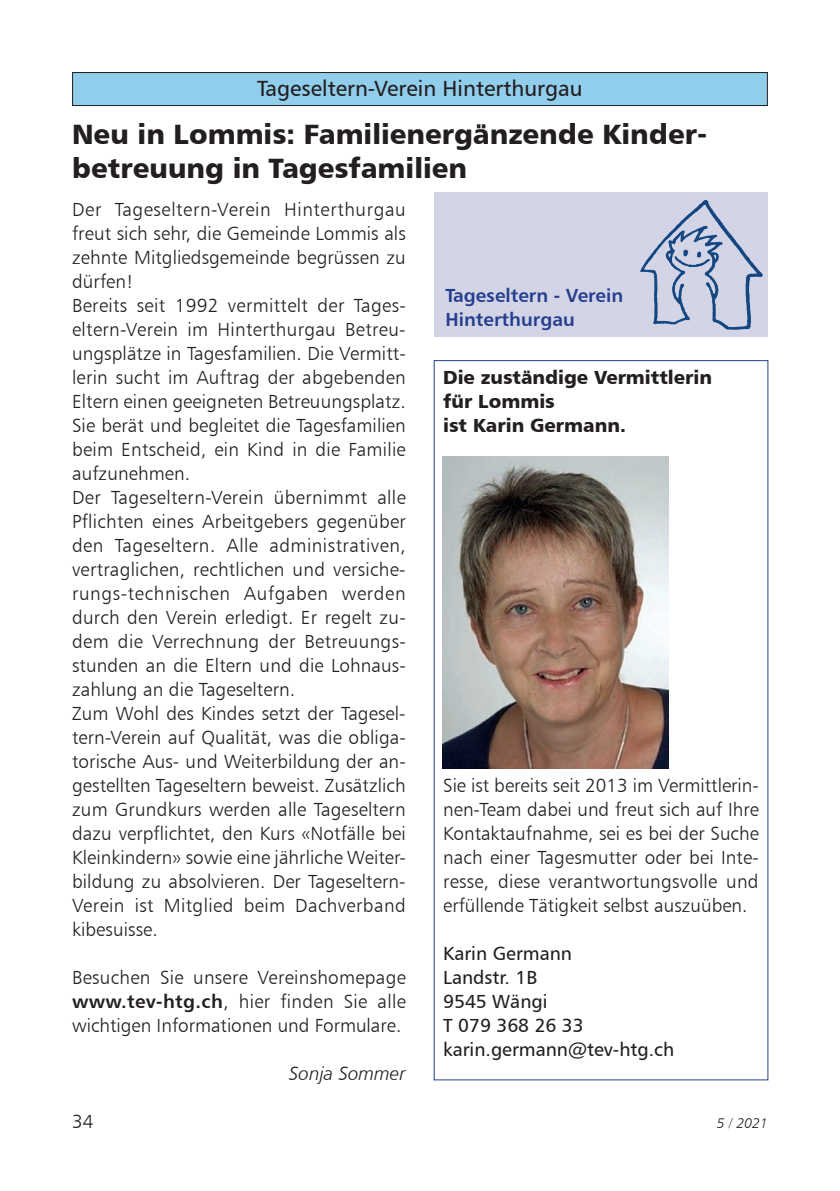
<style>
.page{position:relative;width:840px;height:1191px;background:#fff}
.page>*{position:absolute;margin:0;border:0;box-sizing:border-box;transform-origin:0 0}
.t1{font:28px/33.6px "Humanist 777 BT Black B";color:#231f20}
.t2{font:22px "Humanist 777 BT Roman B";color:#231f20}
.t3{font:19px/24px "Humanist 777 BT Light B";letter-spacing:.005em;color:#231f20;text-align:justify}
.t4{font:19px/24px "Humanist 777 BT Roman B";color:#231f20}
.t5{font:19px/24px "Humanist 777 BT Black B";color:#231f20}
.t6{font:19px/24px "Humanist 777 BT Bold B";color:#253f8e}
.t7{font:19px "Humanist 777 BT Light Italic B";color:#231f20}
.t8{font:14px "Humanist 777 BT Light Italic B";color:#231f20}
.s1{font-family:"Humanist 777 BT Bold B"}
</style>
<div class="page">
<div style="left:434px;top:192px;width:333px;height:144px;background:#d4d4e7"></div>
<div style="left:72px;top:72px;width:695px;height:34px;background:#90ceec"></div>
<div style="left:72px;top:72px;width:695px;height:34px;border:1px solid #231f20"></div>
<img style="left:442px;top:456px;width:226px;height:312px">
<img style="left:640px;top:200px;width:123px;height:130px">
<p class="t2" style="left:257px;top:75px;width:327px">Tageseltern-Verein Hinterthurgau</p>
<h1 class="t1" style="left:72px;top:117px;width:636px">Neu in Lommis: Familienergänzende Kinder&shy;betreuung in Tagesfamilien</h1>
<p class="t3" style="left:72px;top:197px;width:335px;text-align:left">Der Tageseltern-Verein Hinterthurgau freut sich sehr, die Gemeinde Lommis als zehnte Mitgliedsgemeinde begrüssen zu dürfen!<br>Bereits seit 1992 vermittelt der Tages&shy;eltern-Verein im Hinterthurgau Betreu&shy;ungsplätze in Tagesfamilien. Die Vermitt&shy;lerin sucht im Auftrag der abgebenden Eltern einen geeigneten Betreuungsplatz.<br>Sie berät und begleitet die Tagesfamilien beim Entscheid, ein Kind in die Familie aufzunehmen.<br>Der Tageseltern-Verein übernimmt alle Pflichten eines Arbeitgebers gegenüber den Tageseltern. Alle administrativen, vertraglichen, rechtlichen und versiche&shy;rungs-technischen Aufgaben werden durch den Verein erledigt. Er regelt zu&shy;dem die Verrechnung der Betreuungs&shy;stunden an die Eltern und die Lohnaus&shy;zahlung an die Tageseltern.<br>Zum Wohl des Kindes setzt der Tagesel&shy;tern-Verein auf Qualität, was die obliga&shy;torische Aus- und Weiterbildung der an&shy;gestellten Tageseltern beweist. Zusätzlich zum Grundkurs werden alle Tageseltern dazu verpflichtet, den Kurs «Notfälle bei Kleinkindern» sowie eine jährliche Weiter&shy;bildung zu absolvieren. Der Tageseltern-Verein ist Mitglied beim Dachverband kibesuisse.</p>
<p class="t3" style="left:72px;top:965px;width:335px">Besuchen Sie unsere Vereinshomepage <span class="s1">www.tev-htg.ch</span>, hier finden Sie alle wichtigen Informationen und Formulare.</p>
<p class="t7" style="left:289px;top:1062px;width:118px">Sonja Sommer</p>
<p class="t6" style="left:445px;top:283px;width:179px">Tageseltern - Verein<br>Hinterthurgau</p>
<p class="t5" style="left:443px;top:365px;width:270px">Die zuständige Vermittlerin für Lommis<br>ist Karin Germann.</p>
<p class="t3" style="left:443px;top:773px;width:317px">Sie ist bereits seit 2013 im Vermittlerin&shy;nen-Team dabei und freut sich auf Ihre Kontaktaufnahme, sei es bei der Suche nach einer Tagesmutter oder bei Inte&shy;resse, diese verantwortungsvolle und erfüllende Tätigkeit selbst auszuüben.</p>
<p class="t4" style="left:443px;top:941px;width:232px">Karin Germann<br>Landstr. 1B<br>9545 Wängi<br>T 079 368 26 33 karin.germann@tev-htg.ch</p>
<p class="t3" style="left:72px;top:1109px;width:23px">34</p>
<p class="t8" style="left:716px;top:1115px;width:52px">5 / 2021</p>
</div>
